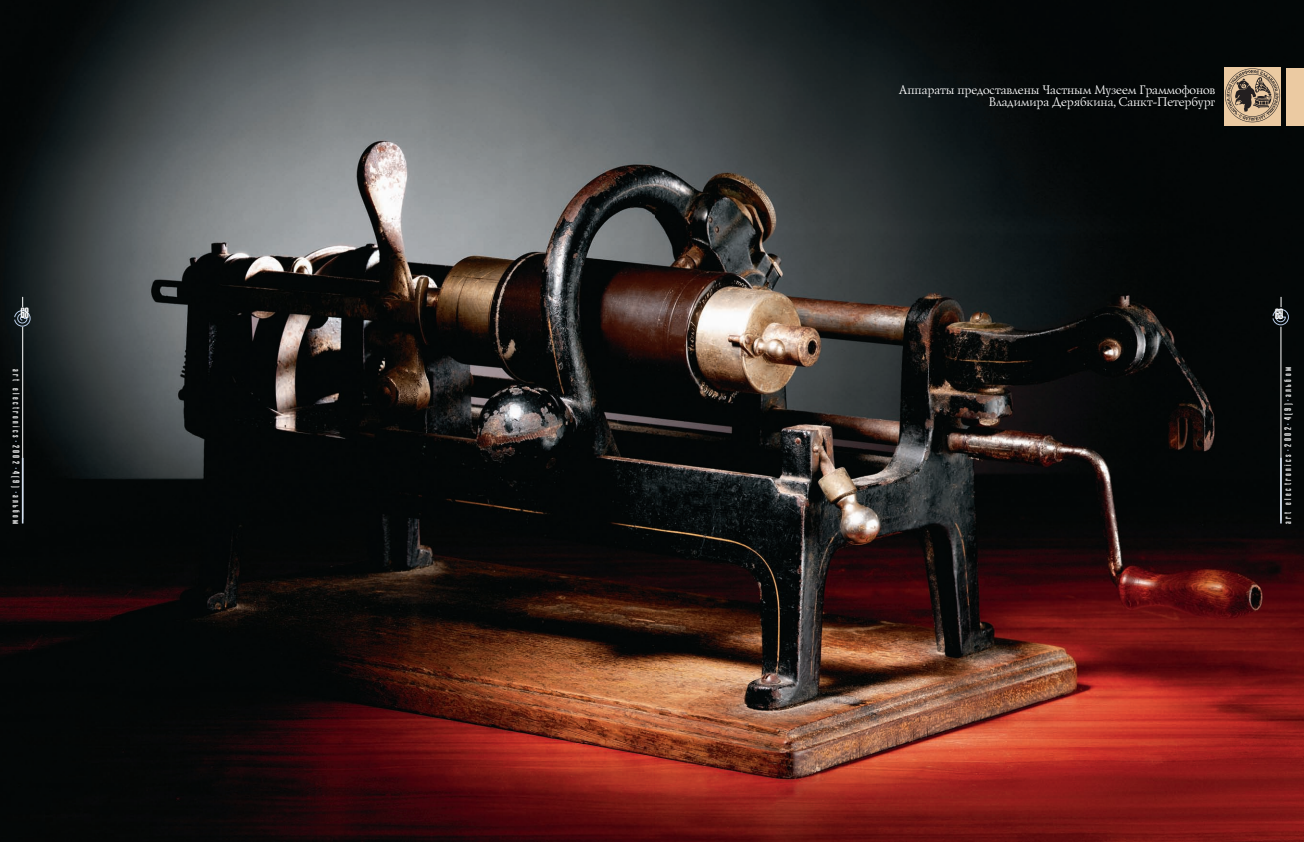
<style>
.page{position:relative;width:1304px;height:842px;background:#fff}
.page>*{position:absolute;margin:0;border:0;box-sizing:border-box;transform-origin:0 0}
.t1{font:14.9px "Compact C";color:#fff}
.t2{font:12.8px/11.7px "Lazurski C";color:#fff;text-align:right}
.t3{font:10.7px "Officina Sans C";color:#b9cde9}
.t4{font:9.6px "Compact C";letter-spacing:.255em;color:#fff}
</style>
<div class="page">
<img style="left:0;top:0;width:652px;height:842px">
<hr style="left:23px;top:327px;width:1px;height:192px;background:#fff">
<hr style="left:22px;top:458px;width:1px;height:65px;background:#d4e1f2">
<svg style="left:14px;top:297px;width:17px;height:30px"></svg>
<img style="left:655px;top:0;width:649px;height:842px">
<hr style="left:1281px;top:327px;width:1px;height:193px;background:#fff">
<hr style="left:1280px;top:458px;width:2px;height:65px;background:#d4e1f2">
<svg style="left:1273px;top:297px;width:16px;height:28px"></svg>
<img style="left:1225px;top:67px;width:56px;height:58px">
<div style="left:1286px;top:68px;width:18px;height:58px;background:#ebcaa2"></div>
<p class="t1" style="left:21px;top:305px;width:10px">68</p>
<p class="t4" style="left:22px;top:369px;width:157px;rotate:90deg">art electronics 2002 4(9) альбом</p>
<p class="t3" style="left:15px;top:434px;width:4px">·</p>
<p class="t3" style="left:15px;top:461px;width:4px">·</p>
<p class="t3" style="left:15px;top:485px;width:4px">·</p>
<p class="t2" style="left:898px;top:84px;width:318px">Аппараты предоставлены Частным Музеем Граммофонов<br>Владимира Дерябкина, Санкт-Петербург</p>
<p class="t1" style="left:1275px;top:305px;width:10px">69</p>
<p class="t4" style="left:1282px;top:524px;width:158px;rotate:-90deg">art electronics 2002 4(9) альбом</p>
<p class="t3" style="left:1287px;top:393px;width:4px">·</p>
<p class="t3" style="left:1287px;top:417px;width:4px">·</p>
<p class="t3" style="left:1287px;top:443px;width:4px">·</p>
</div>
